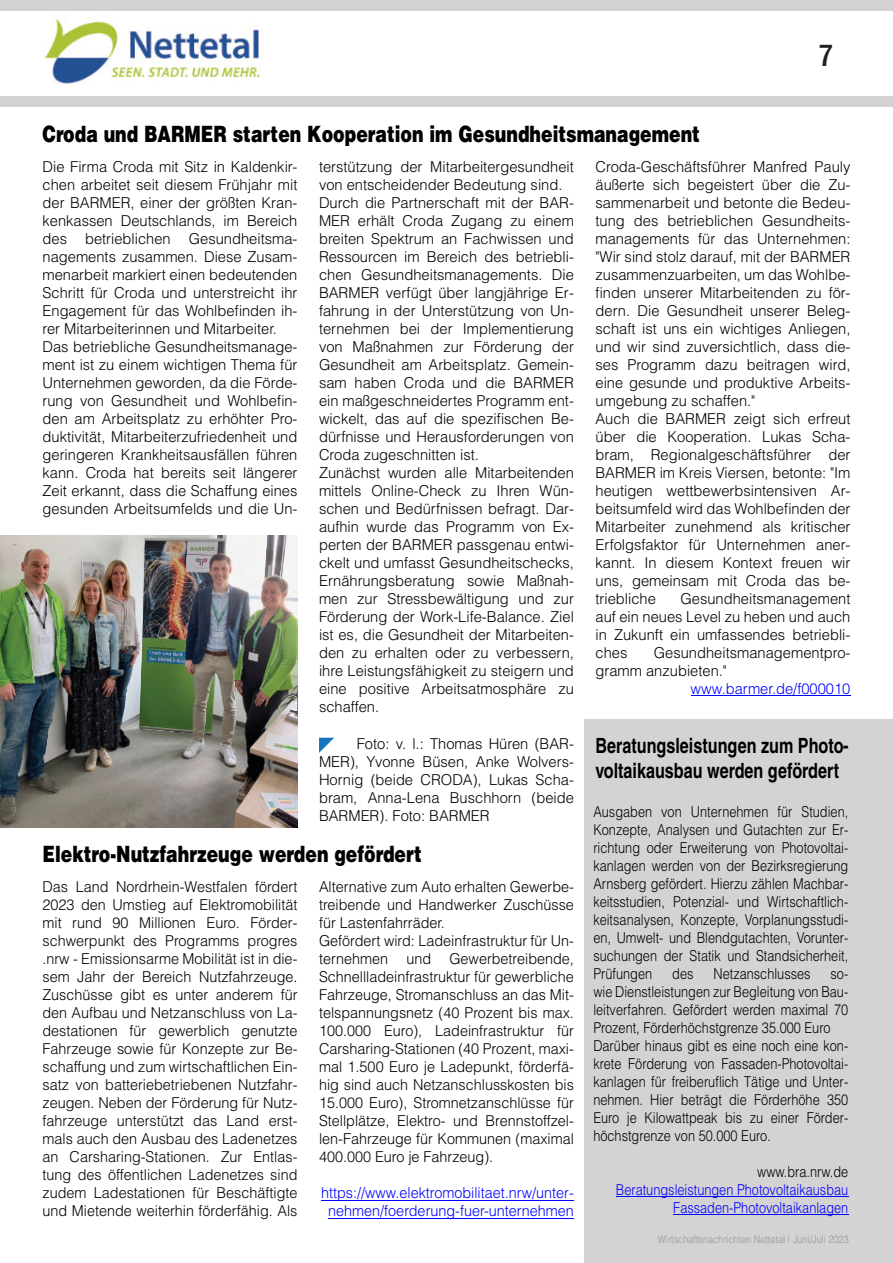
<style>
.page{position:relative;width:893px;height:1263px;background:#fff}
.page>*{position:absolute;margin:0;border:0;box-sizing:border-box;transform-origin:0 0}
.t1{font:500 condensed 31.5px "Franklin Gothic";color:#231f20}
.t2{font:900 22.5px "Helvetica";color:#000;scale:.77 1}
.t3{font:700 21px/24.8px "Helvetica";color:#000;scale:.77 1}
.t4{font:300 15px/18px "Helvetica";color:#000}
.t5{font:300 15px/18px "Helvetica";color:#000;text-align:justify;scale:.96 1}
.t6{font:300 15px/18px "Helvetica";color:#000;text-align:justify;scale:.85 1}
.t7{font:300 15px/18px "Helvetica";color:#00f;text-align:center;scale:.96 1}
.t8{font:300 15px/18px "Helvetica";color:#00f;text-align:right;scale:.85 1}
.t9{font:300 15px "Helvetica";color:#00f}
.t10{font:300 10.5px "Helvetica";letter-spacing:.005em;color:#949497;scale:.86 1}
</style>
<div class="page">
<div style="left:585px;top:720px;width:308px;height:543px;background:#d4d2d2"></div>
<hr style="left:616px;top:1196px;width:232px;height:1px;background:#00f">
<hr style="left:673px;top:1214px;width:175px;height:1px;background:#00f">
<div style="left:0;top:96px;width:893px;height:11px;background:#d4d2d2"></div>
<img style="left:44px;top:16px;width:216px;height:68px">
<div style="left:0;top:0;width:893px;height:11px;background:#d4d2d2"></div>
<svg style="left:319px;top:738px;width:15px;height:15px"></svg>
<hr style="left:691px;top:695px;width:159px;height:1px;background:#00f">
<img style="left:0;top:535px;width:297px;height:293px">
<hr style="left:321px;top:1200px;width:253px;height:1px;background:#00f">
<hr style="left:328px;top:1218px;width:246px;height:1px;background:#00f">
<h1 class="t1" style="left:817px;top:44px;width:18px">7</h1>
<h2 class="t2" style="left:43px;top:126px;width:855px">Croda und BARMER starten Kooperation im Gesundheitsmanagement</h2>
<p class="t4" style="left:43px;top:159px;width:256px">Die Firma Croda mit Sitz in Kaldenkir&shy;chen arbeitet seit diesem Frühjahr mit der BARMER, einer der größten Kran&shy;kenkassen Deutschlands, im Bereich des betrieblichen Gesundheitsma&shy;nagements zusammen. Diese Zusam&shy;menarbeit markiert einen bedeutenden Schritt für Croda und unterstreicht ihr Engagement für das Wohlbefinden ih&shy;rer Mitarbeiterinnen und Mitarbeiter.<br>Das betriebliche Gesundheitsmanage&shy;ment ist zu einem wichtigen Thema für Unternehmen geworden, da die Förde&shy;rung von Gesundheit und Wohlbefin&shy;den am Arbeitsplatz zu erhöhter Pro&shy;duktivität, Mitarbeiterzufriedenheit und geringeren Krankheitsausfällen führen kann. Croda hat bereits seit längerer Zeit erkannt, dass die Schaffung eines gesunden Arbeitsumfelds und die Un-</p>
<p class="t4" style="left:319px;top:159px;width:256px">terstützung der Mitarbeitergesundheit von entscheidender Bedeutung sind.<br>Durch die Partnerschaft mit der BAR-MER erhält Croda Zugang zu einem breiten Spektrum an Fachwissen und Ressourcen im Bereich des betriebli&shy;chen Gesundheitsmanagements. Die BARMER verfügt über langjährige Er&shy;fahrung in der Unterstützung von Un&shy;ternehmen bei der Implementierung von Maßnahmen zur Förderung der Gesundheit am Arbeitsplatz. Gemein&shy;sam haben Croda und die BARMER ein maßgeschneidertes Programm ent&shy;wickelt, das auf die spezifischen Be&shy;dürfnisse und Herausforderungen von Croda zugeschnitten ist.<br>Zunächst wurden alle Mitarbeitenden mittels Online-Check zu Ihren Wün&shy;schen und Bedürfnissen befragt. Dar&shy;aufhin wurde das Programm von Ex&shy;perten der BARMER passgenau entwi&shy;ckelt und umfasst Gesundheitschecks, Ernährungsberatung sowie Maßnah&shy;men zur Stressbewältigung und zur Förderung der Work-Life-Balance. Ziel ist es, die Gesundheit der Mitarbeiten&shy;den zu erhalten oder zu verbessern, ihre Leistungsfähigkeit zu steigern und eine positive Arbeitsatmosphäre zu schaffen.</p>
<p class="t4" style="left:595px;top:159px;width:256px">Croda-Geschäftsführer Manfred Pauly äußerte sich begeistert über die Zu&shy;sammenarbeit und betonte die Bedeu&shy;tung des betrieblichen Gesundheits&shy;managements für das Unternehmen: "Wir sind stolz darauf, mit der BARMER zusammenzuarbeiten, um das Wohlbe&shy;finden unserer Mitarbeitenden zu för&shy;dern. Die Gesundheit unserer Beleg&shy;schaft ist uns ein wichtiges Anliegen, und wir sind zuversichtlich, dass die&shy;ses Programm dazu beitragen wird, eine gesunde und produktive Arbeits&shy;umgebung zu schaffen."<br>Auch die BARMER zeigt sich erfreut über die Kooperation. Lukas Scha&shy;bram, Regionalgeschäftsführer der BARMER im Kreis Viersen, betonte: "Im heutigen wettbewerbsintensiven Ar&shy;beitsumfeld wird das Wohlbefinden der Mitarbeiter zunehmend als kritischer Erfolgsfaktor für Unternehmen aner&shy;kannt. In diesem Kontext freuen wir uns, gemeinsam mit Croda das be&shy;triebliche</p>
<p class="t4" style="left:595px;top:591px;width:256px;text-align:justify;text-indent:85px">Gesundheitsmanagement auf ein neues Level zu heben und auch in Zukunft ein umfassendes betriebli&shy;ches</p>
<p class="t4" style="left:595px;top:645px;width:256px;text-indent:58px">Gesundheitsmanagementpro&shy;gramm anzubieten."</p>
<p class="t9" style="left:691px;top:683px;width:161px">www.barmer.de/f000010</p>
<p class="t4" style="left:319px;top:736px;width:256px;text-align:justify;text-indent:38px">Foto: v. l.: Thomas Hüren (BAR-MER), Yvonne Büsen, Anke Wolvers-Hornig (beide CRODA), Lukas Scha&shy;bram, Anna-Lena Buschhorn (beide BARMER). Foto: BARMER</p>
<h2 class="t2" style="left:43px;top:846px;width:494px">Elektro-Nutzfahrzeuge werden gefördert</h2>
<p class="t5" style="left:43px;top:879px;width:267px">Das Land Nordrhein-Westfalen fördert 2023 den Umstieg auf Elektromobilität mit rund 90 Millionen Euro. Förder&shy;schwerpunkt des Programms progres .nrw - Emissionsarme Mobilität ist in die&shy;sem Jahr der Bereich Nutzfahrzeuge.<br>Zuschüsse gibt es unter anderem für den Aufbau und Netzanschluss von La&shy;destationen für gewerblich genutzte Fahrzeuge sowie für Konzepte zur Be&shy;schaffung und zum wirtschaftlichen Ein&shy;satz von batteriebetriebenen Nutzfahr&shy;zeugen. Neben der Förderung für Nutz&shy;fahrzeuge unterstützt das Land erst&shy;mals auch den Ausbau des Ladenetzes an Carsharing-Stationen. Zur Entlas&shy;tung des öffentlichen Ladenetzes sind zudem Ladestationen für Beschäftigte und Mietende weiterhin förderfähig. Als</p>
<p class="t5" style="left:319px;top:879px;width:267px;text-align:left">Alternative zum Auto erhalten Gewerbe&shy;treibende und Handwerker Zuschüsse für Lastenfahrräder.<br>Gefördert wird: Ladeinfrastruktur für Un&shy;ternehmen und Gewerbetreibende, Schnellladeinfrastruktur für gewerbliche Fahrzeuge, Stromanschluss an das Mit&shy;telspannungsnetz (40 Prozent bis max.<br>100.000 Euro), Ladeinfrastruktur für Carsharing-Stationen (40 Prozent, maxi&shy;mal 1.500 Euro je Ladepunkt, förderfä&shy;hig sind auch Netzanschlusskosten bis 15.000 Euro), Stromnetzanschlüsse für Stellplätze, Elektro- und Brennstoffzel&shy;len-Fahrzeuge für Kommunen (maximal 400.000 Euro je Fahrzeug).</p>
<p class="t7" style="left:321px;top:1185px;width:265px">https://www.elektromobilitaet.nrw/unter&shy;nehmen/foerderung-fuer-unternehmen</p>
<h3 class="t3" style="left:595px;top:735px;width:330px">Beratungsleistungen zum Photo&shy;voltaikausbau werden gefördert</h3>
<p class="t6" style="left:593px;top:804px;width:301px">Ausgaben von Unternehmen für Studien, Konzepte, Analysen und Gutachten zur Er&shy;richtung oder Erweiterung von Photovoltai&shy;kanlagen werden von der Bezirksregierung Arnsberg gefördert. Hierzu zählen Machbar&shy;keitsstudien, Potenzial- und Wirtschaftlich&shy;keitsanalysen, Konzepte, Vorplanungsstudi&shy;en, Umwelt- und Blendgutachten, Vorunter&shy;suchungen der Statik und Standsicherheit, Prüfungen</p>
<p class="t6" style="left:672px;top:966px;width:27px">des</p>
<p class="t6" style="left:713px;top:966px;width:116px">Netzanschlusses</p>
<p class="t6" style="left:593px;top:966px;width:301px;text-align:left;text-indent:237px">so&shy;wie Dienstleistungen zur Begleitung von Bau&shy;leitverfahren. Gefördert werden maximal 70<br>Prozent, Förderhöchstgrenze 35.000 Euro Darüber hinaus gibt es eine noch eine kon&shy;krete Förderung von Fassaden-Photovoltai&shy;kanlagen für freiberuflich Tätige und Unter&shy;nehmen. Hier beträgt die Förderhöhe 350<br>Euro je Kilowattpeak bis zu einer Förder&shy;höchstgrenze von 50.000 Euro.</p>
<p class="t6" style="left:757px;top:1164px;width:109px">www.bra.nrw.de</p>
<p class="t8" style="left:616px;top:1182px;width:275px">Beratungsleistungen Photovoltaikausbau<br>Fassaden-Photovoltaikanlagen</p>
<p class="t10" style="left:658px;top:1235px;width:223px">Wirtschaftsnachrichten Nettetal | Juni/Juli 2023</p>
</div>
